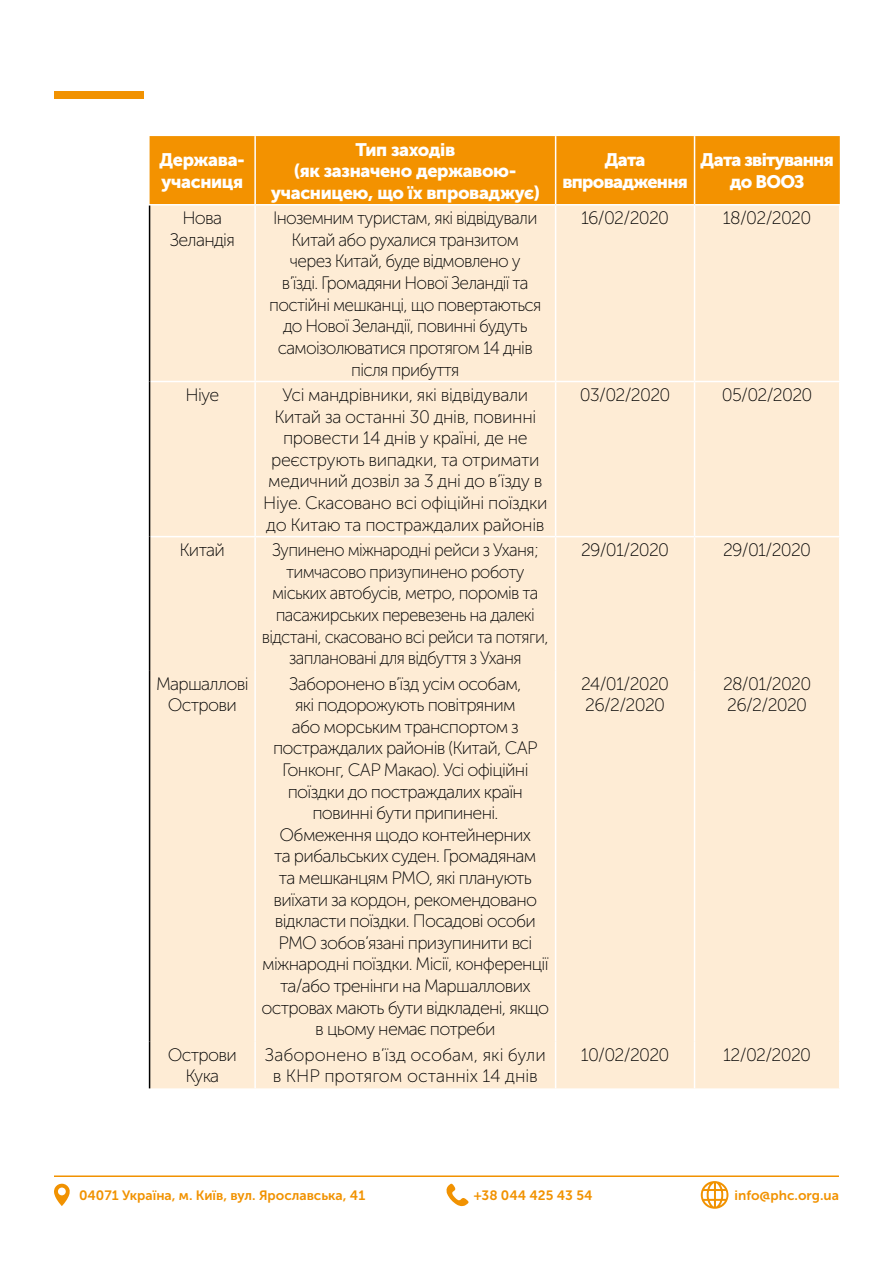
<style>
.page{position:relative;width:893px;height:1263px;background:#fff}
.page>*{position:absolute;margin:0;border:0;box-sizing:border-box;transform-origin:0 0}
.t1{font:18px/21.6px "Museo Sans Cyrl 100";letter-spacing:-.04em;color:#000;text-align:center}
.t2{font:18px/21.6px "Museo Sans Cyrl 100";letter-spacing:-.04em;color:#000;text-align:center;scale:.96 1}
.t3{font:18px/21.6px "Museo Sans Cyrl 100";letter-spacing:-.02em;color:#000;text-align:center}
.t4{font:18px/21.6px "Museo Sans Cyrl 100";letter-spacing:-.04em;color:#000;text-align:center;scale:.95 1}
.t5{font:18px/21.6px "Museo Sans Cyrl 900";letter-spacing:-.02em;color:#fff}
.t6{font:18px/21.6px "Museo Sans Cyrl 100";color:#000;text-align:center}
.t7{font:18px/21.6px "Museo Sans Cyrl 900";letter-spacing:-.04em;color:#fff;text-align:center}
.t8{font:13.5px "Museo Sans Cyrl 700";color:#f19201}
</style>
<div class="page">
<hr style="left:54px;top:1175px;width:785px;height:2px;background:#f19201">
<svg style="left:701px;top:1181px;width:27px;height:28px"></svg>
<svg style="left:54px;top:1184px;width:16px;height:22px"></svg>
<svg style="left:446px;top:1183px;width:23px;height:23px"></svg>
<div style="left:54px;top:91px;width:90px;height:8px;background:#f19201"></div>
<div style="left:150px;top:136px;width:690px;height:68px;background:#f39200"></div>
<div style="left:150px;top:206px;width:689px;height:882px;background:#feecd5"></div>
<hr style="left:254px;top:136px;width:2px;height:68px;background:#fff">
<hr style="left:555px;top:136px;width:1px;height:68px;background:#fff">
<hr style="left:694px;top:136px;width:1px;height:68px;background:#fff">
<hr style="left:150px;top:381px;width:105px;height:1px;background:#fff">
<hr style="left:255px;top:381px;width:301px;height:1px;background:#fff">
<hr style="left:556px;top:381px;width:138px;height:1px;background:#fff">
<hr style="left:694px;top:381px;width:146px;height:1px;background:#fff">
<hr style="left:150px;top:536px;width:105px;height:1px;background:#fff">
<hr style="left:255px;top:536px;width:301px;height:1px;background:#fff">
<hr style="left:556px;top:536px;width:138px;height:1px;background:#fff">
<hr style="left:694px;top:536px;width:146px;height:1px;background:#fff">
<hr style="left:149px;top:206px;width:1px;height:175px;background:#000">
<hr style="left:149px;top:381px;width:1px;height:156px;background:#000">
<hr style="left:149px;top:537px;width:1px;height:133px;background:#000">
<hr style="left:149px;top:670px;width:1px;height:371px;background:#000">
<hr style="left:149px;top:1041px;width:1px;height:47px;background:#000">
<hr style="left:254px;top:206px;width:2px;height:175px;background:#fff">
<hr style="left:254px;top:382px;width:2px;height:154px;background:#fff">
<hr style="left:254px;top:537px;width:2px;height:133px;background:#fff">
<hr style="left:254px;top:670px;width:2px;height:371px;background:#fff">
<hr style="left:254px;top:1041px;width:2px;height:47px;background:#fff">
<hr style="left:555px;top:206px;width:1px;height:175px;background:#fff">
<hr style="left:555px;top:382px;width:1px;height:154px;background:#fff">
<hr style="left:555px;top:537px;width:1px;height:133px;background:#fff">
<hr style="left:555px;top:670px;width:1px;height:371px;background:#fff">
<hr style="left:555px;top:1041px;width:1px;height:47px;background:#fff">
<hr style="left:694px;top:206px;width:1px;height:175px;background:#fff">
<hr style="left:694px;top:382px;width:1px;height:154px;background:#fff">
<hr style="left:694px;top:537px;width:1px;height:133px;background:#fff">
<hr style="left:694px;top:670px;width:1px;height:371px;background:#fff">
<hr style="left:694px;top:1041px;width:1px;height:47px;background:#fff">
<p class="t5" style="left:160px;top:149px;width:87px">Держава&shy;учасниця</p>
<p class="t5" style="left:271px;top:138px;width:270px;text-align:center">Тип заходів<br>(як зазначено державою&shy;учасницею, що їх впроваджує)</p>
<p class="t7" style="left:562px;top:149px;width:127px">Дата впровадження</p>
<p class="t7" style="left:701px;top:149px;width:135px">Дата звітування до ВООЗ</p>
<p class="t1" style="left:170px;top:208px;width:67px">Нова<br>Зеландія</p>
<p class="t2" style="left:269px;top:208px;width:285px">Іноземним туристам, які відвідували<br>Китай або рухалися транзитом через Китай, буде відмовлено у<br>в’їзді. Громадяни Нової Зеландії та постійні мешканці, що повертаються до Нової Зеландії, повинні будуть самоізолюватися протягом 14 днів після прибуття</p>
<p class="t1" style="left:581px;top:208px;width:90px">16/02/2020</p>
<p class="t1" style="left:723px;top:208px;width:90px">18/02/2020</p>
<p class="t1" style="left:186px;top:384px;width:35px">Ніуе</p>
<p class="t3" style="left:263px;top:384px;width:286px">Усі мандрівники, які відвідували Китай за останні 30 днів, повинні провести 14 днів у країні, де не реєструють випадки, та отримати медичний дозвіл за 3 дні до в’їзду в Ніуе. Скасовано всі офіційні поїздки до Китаю та постраждалих районів</p>
<p class="t1" style="left:580px;top:384px;width:92px">03/02/2020</p>
<p class="t1" style="left:722px;top:384px;width:92px">05/02/2020</p>
<p class="t1" style="left:180px;top:539px;width:47px">Китай</p>
<p class="t4" style="left:262px;top:539px;width:303px">Зупинено міжнародні рейси з Уханя; тимчасово призупинено роботу міських автобусів, метро, поромів та пасажирських перевезень на далекі відстані, скасовано всі рейси та потяги, заплановані для відбуття з Уханя</p>
<p class="t1" style="left:581px;top:539px;width:90px">29/01/2020</p>
<p class="t1" style="left:723px;top:539px;width:90px">29/01/2020</p>
<p class="t1" style="left:156px;top:673px;width:94px">Маршаллові<br>Острови</p>
<p class="t1" style="left:261px;top:673px;width:289px">Заборонено в’їзд усім особам,<br>які подорожують повітряним<br>або морським транспортом з постраждалих районів (Китай, САР<br>Гонконг, САР Макао). Усі офіційні поїздки до постраждалих країн повинні бути припинені.<br>Обмеження щодо контейнерних<br>та рибальських суден. Громадянам<br>та мешканцям РМО, які планують виїхати за кордон, рекомендовано відкласти поїздки. Посадові особи<br>РМО зобов’язані призупинити всі міжнародні поїздки. Місії, конференції та/або тренінги на Маршаллових островах мають бути відкладені, якщо в цьому немає потреби</p>
<p class="t1" style="left:581px;top:673px;width:90px;text-align:left">24/01/2020<br>26/2/2020</p>
<p class="t1" style="left:723px;top:673px;width:90px;text-align:left">28/01/2020<br>26/2/2020</p>
<p class="t1" style="left:168px;top:1044px;width:70px">Острови<br>Кука</p>
<p class="t6" style="left:265px;top:1044px;width:282px">Заборонено в’їзд особам, які були в КНР протягом останніх 14 днів</p>
<p class="t1" style="left:581px;top:1044px;width:90px">10/02/2020</p>
<p class="t1" style="left:723px;top:1044px;width:89px">12/02/2020</p>
<p class="t8" style="left:79px;top:1188px;width:288px">04071 Україна, м. Київ, вул. Ярославська, 41</p>
<p class="t8" style="left:474px;top:1188px;width:120px">+38 044 425 43 54</p>
<p class="t8" style="left:735px;top:1188px;width:106px">info@phc.org.ua</p>
</div>
